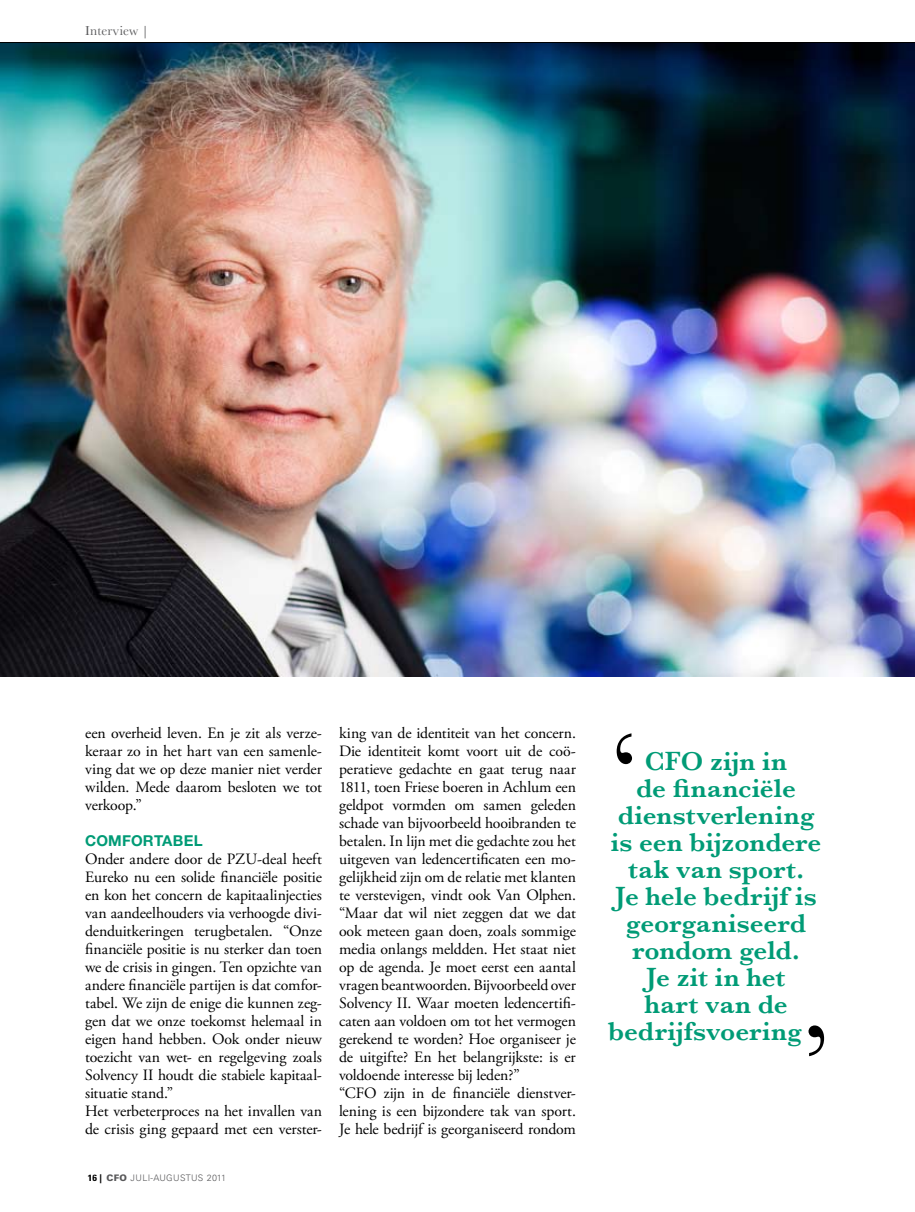
<style>
.page{position:relative;width:915px;height:1212px;background:#fff}
.page>*{position:absolute;margin:0;border:0;box-sizing:border-box;transform-origin:0 0}
.t1{font:600 27px "Baskerville";color:#009b76}
.t2{font:15.75px/18px "Adobe Garamond Pro";letter-spacing:-.01em;color:#000}
.t3{font:700 15px "Helvetica Neue LT";letter-spacing:.015em;color:#009b76}
.t4{font:13.5px "Baskerville";letter-spacing:.01em;color:#58585a}
.t5{font:300 9px "Univers LT";letter-spacing:.04em;color:#58585a}
.s1{font-family:"Univers";font-weight:700;font-stretch:condensed;color:#000}
.s2{font-weight:900}
</style>
<div class="page">
<img style="left:0;top:43px;width:914px;height:634px">
<hr style="left:0;top:42px;width:914px;height:1px;background:#000">
<svg style="left:616px;top:733px;width:15px;height:31px"></svg>
<svg style="left:808px;top:1025px;width:15px;height:31px"></svg>
<p class="t4" style="left:85px;top:22px;width:65px">Interview |</p>
<p class="t2" style="left:85px;top:725px;width:238px;text-align:justify">een overheid leven. En je zit als verze&shy;keraar zo in het hart van een samenle&shy;ving dat we op deze manier niet verder wilden. Mede daarom besloten we tot verkoop.”</p>
<p class="t3" style="left:85px;top:831px;width:109px">COMFORTABEL</p>
<p class="t2" style="left:85px;top:851px;width:238px">Onder andere door de PZU-deal heeft Eureko nu een solide financiële positie en kon het concern de kapitaalinjecties van aandeelhouders via verhoogde divi&shy;denduitkeringen terugbetalen. “Onze financiële positie is nu sterker dan toen we de crisis in gingen. Ten opzichte van andere financiële partijen is dat comfor&shy;tabel. We zijn de enige die kunnen zeg&shy;gen dat we onze toekomst helemaal in eigen hand hebben. Ook onder nieuw toezicht van wet- en regelgeving zoals Solvency II houdt die stabiele kapitaal&shy;situatie stand.”<br>Het verbeterproces na het invallen van de crisis ging gepaard met een verster-</p>
<p class="t5" style="left:88px;top:1172px;width:140px"><span class="s1">16 |</span> <span class="s2">CFO</span> JULI-AUGUSTUS 2011</p>
<p class="t2" style="left:339px;top:725px;width:238px">king van de identiteit van het concern.<br>Die identiteit komt voort uit de coö&shy;peratieve gedachte en gaat terug naar 1811, toen Friese boeren in Achlum een geldpot vormden om samen geleden schade van bijvoorbeeld hooibranden te betalen. In lijn met die gedachte zou het uitgeven van ledencertificaten een mo&shy;gelijkheid zijn om de relatie met klanten te verstevigen, vindt ook Van Olphen. “Maar dat wil niet zeggen dat we dat ook meteen gaan doen, zoals sommige media onlangs meldden. Het staat niet op de agenda. Je moet eerst een aantal vragen beantwoorden. Bijvoorbeeld over Solvency II. Waar moeten ledencertifi&shy;caten aan voldoen om tot het vermogen gerekend te worden? Hoe organiseer je de uitgifte? En het belangrijkste: is er voldoende interesse bij leden?”<br>“CFO zijn in de financiële dienstver&shy;lening is een bijzondere tak van sport.<br>Je hele bedrijf is georganiseerd rondom</p>
<h1 class="t1" style="left:644px;top:745px;width:144px">CFO zijn in</h1>
<h1 class="t1" style="left:636px;top:772px;width:161px">de financiële</h1>
<h1 class="t1" style="left:617px;top:799px;width:198px">dienstverlening</h1>
<h1 class="t1" style="left:610px;top:826px;width:212px">is een bijzondere</h1>
<h1 class="t1" style="left:628px;top:853px;width:177px">tak van sport.</h1>
<h1 class="t1" style="left:615px;top:880px;width:203px">Je hele bedrijf is</h1>
<h1 class="t1" style="left:625px;top:907px;width:182px">georganiseerd</h1>
<h1 class="t1" style="left:632px;top:934px;width:169px">rondom geld.</h1>
<h1 class="t1" style="left:646px;top:961px;width:140px">Je zit in het</h1>
<h1 class="t1" style="left:644px;top:988px;width:145px">hart van de</h1>
<h1 class="t1" style="left:607px;top:1015px;width:195px">bedrijfsvoering</h1>
</div>
